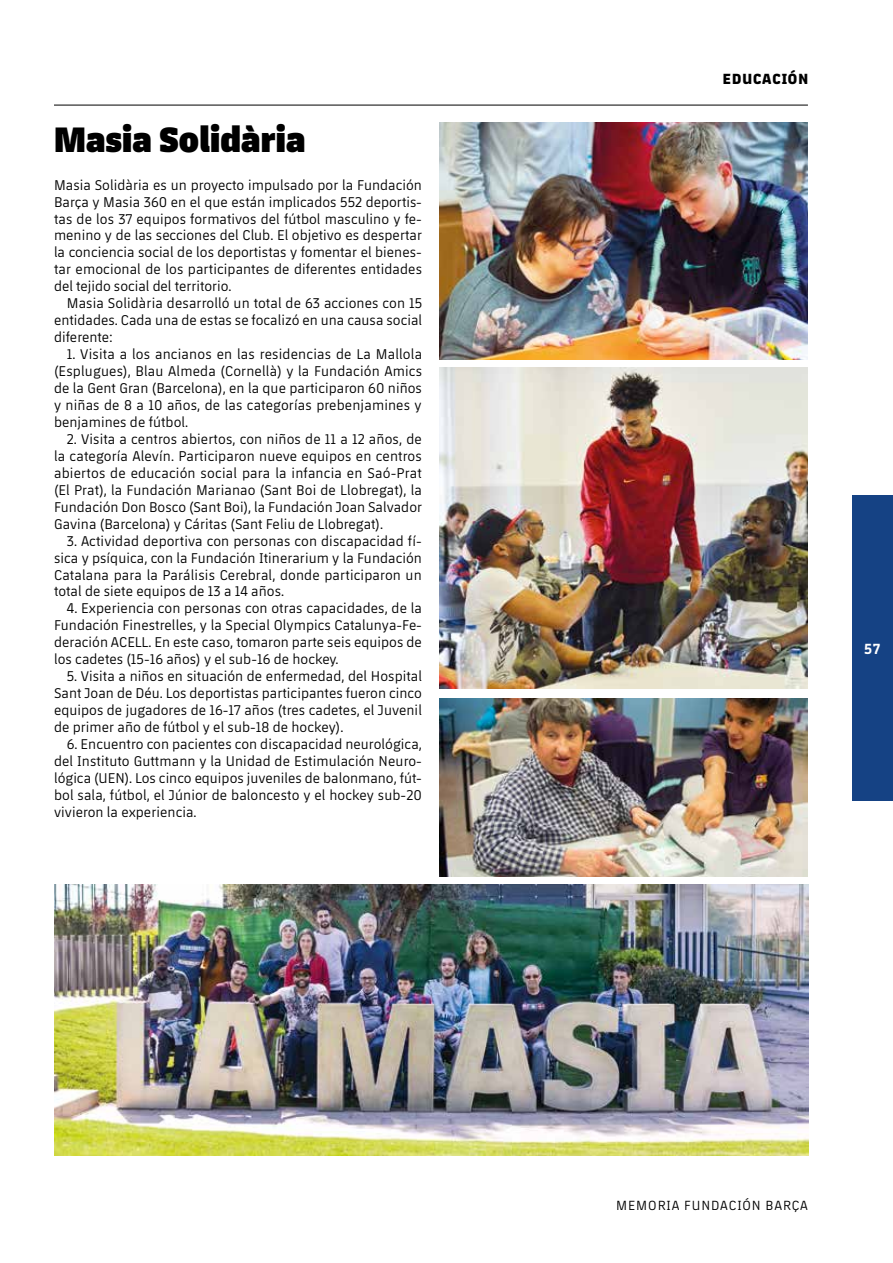
<style>
.page{position:relative;width:893px;height:1263px;background:#fff}
.page>*{position:absolute;margin:0;border:0;box-sizing:border-box;transform-origin:0 0}
.t1{font:800 36px "FCBARCELONA";letter-spacing:.005em;color:#000}
.t2{font:800 15px "FCBARCELONA";letter-spacing:.07em;color:#000}
.t3{font:700 15px "FCBARCELONA";color:#fff}
.t4{font:14.4px/17px "FCBARCELONA";letter-spacing:.005em;color:#000;text-align:justify}
.t5{font:13.5px "FCBARCELONA";letter-spacing:.07em;color:#000}
</style>
<div class="page">
<div style="left:853px;top:495px;width:40px;height:305px;background:#154284"></div>
<img style="left:440px;top:123px;width:368px;height:236px">
<img style="left:440px;top:367px;width:368px;height:321px">
<img style="left:54px;top:885px;width:754px;height:270px">
<img style="left:440px;top:698px;width:368px;height:178px">
<hr style="left:54px;top:105px;width:754px;height:1px;background:#000">
<h1 class="t1" style="left:54px;top:112px;width:253px">Masia Solidària</h1>
<p class="t4" style="left:54px;top:176px;width:370px">Masia Solidària es un proyecto impulsado por la Fundación Barça y Masia 360 en el que están implicados 552 deportis&shy;tas de los 37 equipos formativos del fútbol masculino y fe&shy;menino y de las secciones del Club. El objetivo es despertar la conciencia social de los deportistas y fomentar el bienes&shy;tar emocional de los participantes de diferentes entidades del tejido social del territorio.</p>
<p class="t4" style="left:54px;top:294px;width:370px;text-indent:13px">Masia Solidària desarrolló un total de 63 acciones con 15 entidades. Cada una de estas se focalizó en una causa social diferente:</p>
<p class="t4" style="left:54px;top:345px;width:370px;text-indent:13px">1. Visita a los ancianos en las residencias de La Mallola (Esplugues), Blau Almeda (Cornellà) y la Fundación Amics de la Gent Gran (Barcelona), en la que participaron 60 niños y niñas de 8 a 10 años, de las categorías prebenjamines y benjamines de fútbol.</p>
<p class="t4" style="left:54px;top:430px;width:370px;text-indent:13px">2. Visita a centros abiertos, con niños de 11 a 12 años, de la categoría Alevín. Participaron nueve equipos en centros abiertos de educación social para la infancia en Saó-Prat (El Prat), la Fundación Marianao (Sant Boi de Llobregat), la Fundación Don Bosco (Sant Boi), la Fundación Joan Salvador Gavina (Barcelona) y Cáritas (Sant Feliu de Llobregat).</p>
<p class="t4" style="left:54px;top:531px;width:369px;text-indent:13px">3. Actividad deportiva con personas con discapacidad fí&shy;sica y psíquica, con la Fundación Itinerarium y la Fundación Catalana para la Parálisis Cerebral, donde participaron un total de siete equipos de 13 a 14 años.</p>
<p class="t4" style="left:54px;top:599px;width:370px;text-indent:13px">4. Experiencia con personas con otras capacidades, de la Fundación Finestrelles, y la Special Olympics Catalunya-Fe&shy;deración ACELL. En este caso, tomaron parte seis equipos de los cadetes (15-16 años) y el sub-16 de hockey.</p>
<p class="t4" style="left:54px;top:667px;width:370px;text-indent:13px">5. Visita a niños en situación de enfermedad, del Hospital Sant Joan de Déu. Los deportistas participantes fueron cinco equipos de jugadores de 16-17 años (tres cadetes, el Juvenil de primer año de fútbol y el sub-18 de hockey).</p>
<p class="t4" style="left:54px;top:735px;width:369px;text-indent:13px">6. Encuentro con pacientes con discapacidad neurológica, del Instituto Guttmann y la Unidad de Estimulación Neuro&shy;lógica (UEN). Los cinco equipos juveniles de balonmano, fút&shy;bol sala, fútbol, el Júnior de baloncesto y el hockey sub-20 vivieron la experiencia.</p>
<p class="t2" style="left:723px;top:68px;width:87px">EDUCACIÓN</p>
<p class="t3" style="left:864px;top:638px;width:17px">57</p>
<p class="t5" style="left:616px;top:1196px;width:193px">MEMORIA FUNDACIÓN BARÇA</p>
</div>
